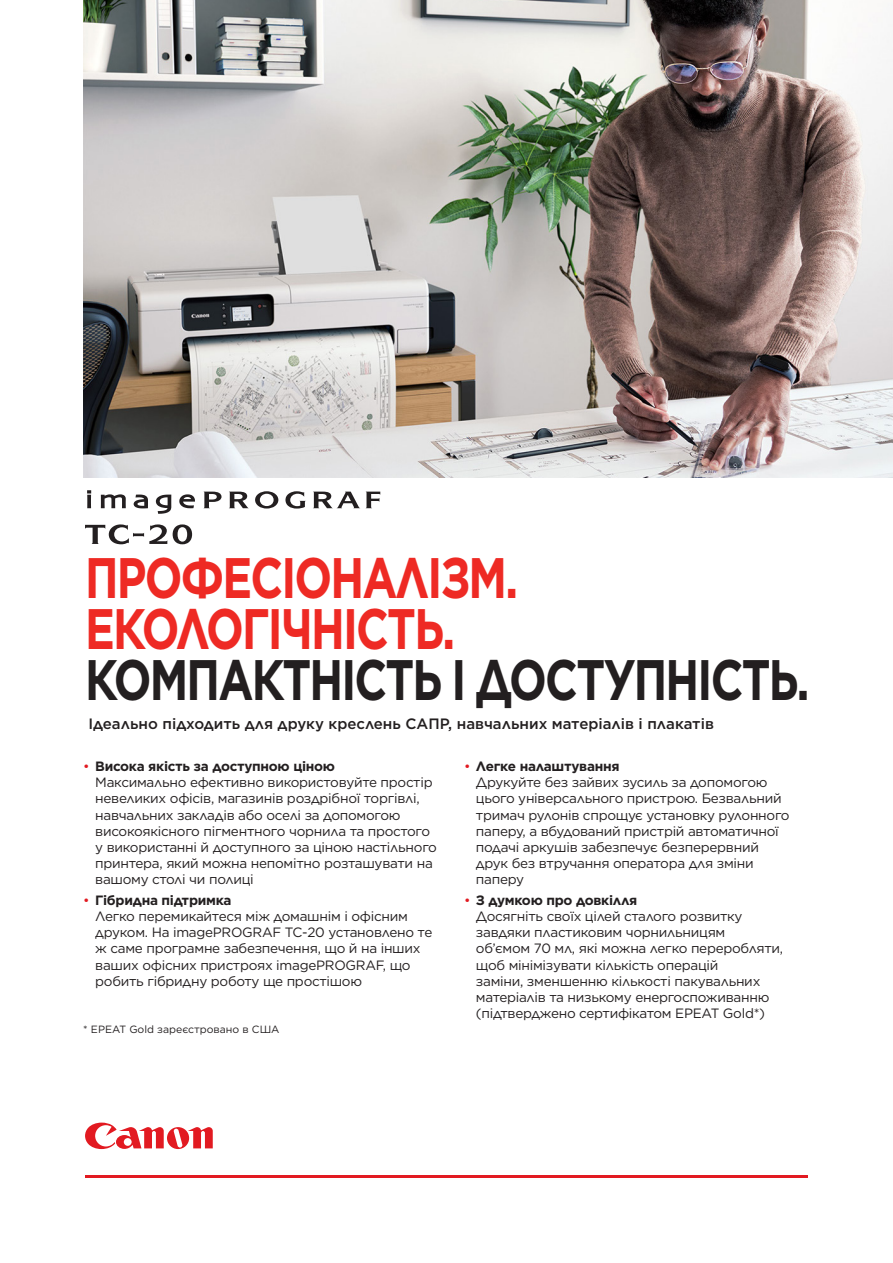
<style>
.page{position:relative;width:893px;height:1263px;background:#fff}
.page>*{position:absolute;margin:0;border:0;box-sizing:border-box;transform-origin:0 0}
.Headline{font:700 57px/51px "Gotham";letter-spacing:-.04em;color:#ee2a24;scale:.78 1}
.Headline-2{font:700 57px "Gotham";letter-spacing:-.04em;color:#231f20;scale:.78 1}
.t1{font:500 15px "Gotham";color:#231f20}
.t2{font:13.5px/16.2px "Gotham";letter-spacing:-.02em;color:#231f20}
.t3{font:10.5px "Gotham";color:#231f20}
.s1{color:#e21a21}
.s2{font-weight:700}
</style>
<div class="page">
<svg style="left:85px;top:1122px;width:128px;height:28px"></svg>
<hr style="left:85px;top:1175px;width:723px;height:3px;background:#e21a21">
<img style="left:83px;top:0;width:810px;height:478px">
<svg style="left:85px;top:524px;width:82px;height:20px"></svg>
<svg style="left:173px;top:524px;width:19px;height:20px"></svg>
<svg style="left:204px;top:492px;width:18px;height:16px"></svg>
<svg style="left:229px;top:492px;width:19px;height:16px"></svg>
<svg style="left:255px;top:491px;width:23px;height:17px"></svg>
<svg style="left:285px;top:491px;width:21px;height:18px"></svg>
<svg style="left:313px;top:492px;width:67px;height:16px"></svg>
<svg style="left:87px;top:490px;width:4px;height:18px"></svg>
<svg style="left:101px;top:494px;width:25px;height:14px"></svg>
<svg style="left:134px;top:494px;width:14px;height:14px"></svg>
<svg style="left:156px;top:495px;width:15px;height:19px"></svg>
<svg style="left:179px;top:494px;width:16px;height:14px"></svg>
<p class="Headline" style="left:85px;top:552px;width:557px">ПРОФЕСІОНАЛІЗМ.<br>ЕКОЛОГІЧНІСТЬ.</p>
<p class="Headline-2" style="left:85px;top:642px;width:930px">КОМПАКТНІСТЬ І ДОСТУПНІСТЬ.</p>
<p class="t1" style="left:88px;top:713px;width:627px">Ідеально підходить для друку креслень САПР, навчальних матеріалів і плакатів</p>
<p class="t2" style="left:95px;top:758px;width:343px;text-indent:-12px"><span class="s1">•</span> <span class="s2">Висока якість за доступною ціною<br></span>Максимально ефективно використовуйте простір невеликих офісів, магазинів роздрібної торгівлі, навчальних закладів або оселі за допомогою високоякісного пігментного чорнила та простого у використанні й доступного за ціною настільного принтера, який можна непомітно розташувати на вашому столі чи полиці</p>
<p class="t2" style="left:95px;top:892px;width:339px;text-indent:-12px"><span class="s1">•</span> <span class="s2">Гібридна підтримка<br></span>Легко перемикайтеся між домашнім і офісним друком. На imagePROGRAF TC-20 установлено те ж саме програмне забезпечення, що й на інших ваших офісних пристроях imagePROGRAF, що робить гібридну роботу ще простішою</p>
<p class="t3" style="left:83px;top:1023px;width:198px">* EPEAT Gold зареєстровано в США</p>
<p class="t2" style="left:476px;top:758px;width:315px;text-indent:-12px"><span class="s1">•</span> <span class="s2">Легке налаштування<br></span>Друкуйте без зайвих зусиль за допомогою цього універсального пристрою. Безвальний тримач рулонів спрощує установку рулонного паперу, а вбудований пристрій автоматичної подачі аркушів забезпечує безперервний друк без втручання оператора для зміни паперу</p>
<p class="t2" style="left:476px;top:892px;width:309px;text-indent:-12px"><span class="s1">•</span> <span class="s2">З думкою про довкілля<br></span>Досягніть своїх цілей сталого розвитку завдяки пластиковим чорнильницям<br>об’ємом 70 мл, які можна легко переробляти, щоб мінімізувати кількість операцій<br>заміни, зменшенню кількості пакувальних матеріалів та низькому енергоспоживанню (підтверджено сертифікатом EPEAT Gold*)</p>
</div>
